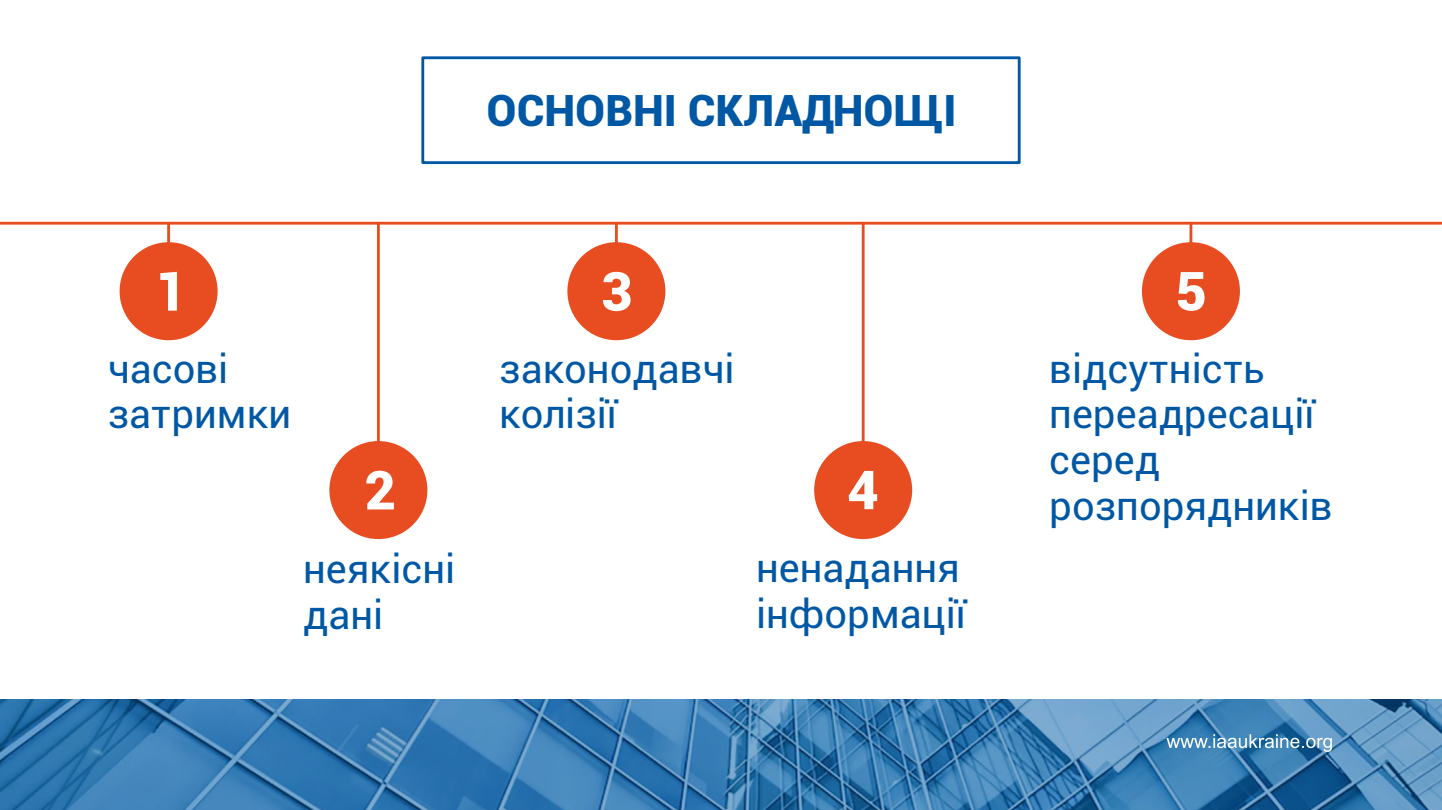
<style>
.page{position:relative;width:1442px;height:810px;background:#fff}
.page>*{position:absolute;margin:0;border:0;box-sizing:border-box;transform-origin:0 0}
.t1{font:900 53.8px "Roboto";color:#fefefe}
.t2{font:900 43.6px "Roboto";color:#0058a5}
.t3{font:40px/45.6px "Roboto";color:#0058a5}
</style>
<div class="page">
<div style="left:421px;top:56px;width:600px;height:108px;border:3px solid #0058a5"></div>
<hr style="left:0;top:222px;width:1442px;height:3px;background:#e84d22">
<hr style="left:167px;top:223px;width:3px;height:68px;background:#e84d22">
<hr style="left:377px;top:223px;width:3px;height:267px;background:#e84d22">
<hr style="left:615px;top:223px;width:3px;height:68px;background:#e84d22">
<hr style="left:862px;top:223px;width:3px;height:267px;background:#e84d22">
<hr style="left:1189px;top:223px;width:3px;height:68px;background:#e84d22">
<div style="left:120px;top:242px;width:98px;height:98px;background:#e84d22;border-radius:50%"></div>
<div style="left:567px;top:242px;width:98px;height:98px;background:#e84d22;border-radius:50%"></div>
<div style="left:1142px;top:242px;width:98px;height:98px;background:#e84d22;border-radius:50%"></div>
<div style="left:814px;top:441px;width:98px;height:98px;background:#e84d22;border-radius:50%"></div>
<div style="left:329px;top:441px;width:98px;height:98px;background:#e84d22;border-radius:50%"></div>
<img style="left:0;top:699px;width:1442px;height:111px">
<svg style="left:1166px;top:734px;width:166px;height:18px;background:#6298c0"></svg>
<p class="t2" style="left:487px;top:93px;width:471px">ОСНОВНІ СКЛАДНОЩІ</p>
<h1 class="t1" style="left:155px;top:270px;width:33px">1</h1>
<p class="t3" style="left:108px;top:350px;width:185px">часові затримки</p>
<h1 class="t1" style="left:365px;top:469px;width:33px">2</h1>
<p class="t3" style="left:303px;top:550px;width:154px">неякісні дані</p>
<h1 class="t1" style="left:601px;top:270px;width:33px">3</h1>
<p class="t3" style="left:499px;top:350px;width:237px">законодавчі колізії</p>
<h1 class="t1" style="left:847px;top:469px;width:33px">4</h1>
<p class="t3" style="left:756px;top:549px;width:211px">ненадання інформації</p>
<h1 class="t1" style="left:1175px;top:270px;width:33px">5</h1>
<p class="t3" style="left:1049px;top:350px;width:285px">відсутність переадресації серед розпорядників</p>
</div>
